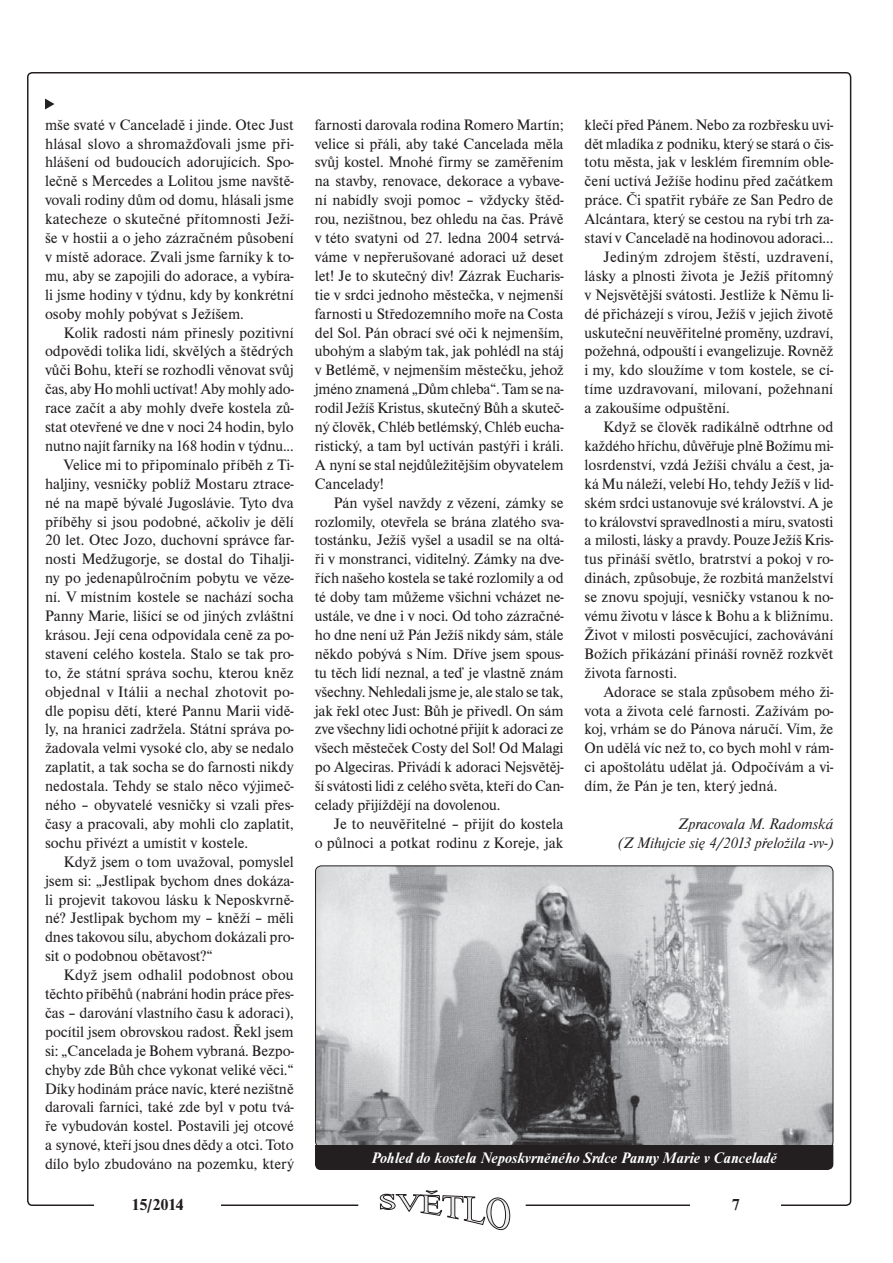
<style>
.page{position:relative;width:893px;height:1263px;background:#fff}
.page>*{position:absolute;margin:0;border:0;box-sizing:border-box;transform-origin:0 0}
.t1{font:700 16.5px "Nimbus Rom DEE";letter-spacing:-.035em;color:#231f20}
.t2{font:15.75px/18.9px "Nimbus Rom DEE";color:#231f20;text-align:justify}
.t3{font:italic 700 15.75px "Nimbus Rom DEE";color:#fff}
.t4{font:italic 15.75px/18.9px "Nimbus Rom DEE";color:#231f20;text-align:right}
</style>
<div class="page">
<svg style="left:379px;top:1190px;width:131px;height:41px"></svg>
<svg style="left:45px;top:99px;width:9px;height:11px"></svg>
<img style="left:315px;top:866px;width:518px;height:282px;border-radius:6px">
<div style="left:315px;top:1145px;width:518px;height:25px;background:#231f20"></div>
<p class="t2" style="left:45px;top:116px;width:250px">mše svaté v Canceladě i jinde. Otec Just hlásal slovo a shromažďovali jsme při&shy;hlášení od budoucích adorujících. Spo&shy;lečně s Mercedes a Lolitou jsme navště&shy;vovali rodiny dům od domu, hlásali jsme katecheze o skutečné přítomnosti Ježí&shy;še v hostii a o jeho zázračném působení v místě adorace. Zvali jsme farníky k to&shy;mu, aby se zapojili do adorace, a vybíra&shy;li jsme hodiny v týdnu, kdy by konkrétní osoby mohly pobývat s Ježíšem.</p>
<p class="t2" style="left:64px;top:324px;width:231px">Kolik radosti nám přinesly pozitivní</p>
<p class="t2" style="left:45px;top:343px;width:250px">odpovědi tolika lidí, skvělých a štědrých</p>
<p class="t2" style="left:45px;top:362px;width:250px">vůči Bohu, kteří se rozhodli věnovat svůj</p>
<p class="t2" style="left:45px;top:381px;width:250px">čas, aby Ho mohli uctívat! Aby mohly ado-</p>
<p class="t2" style="left:45px;top:400px;width:250px">race začít a aby mohly dveře kostela zů-</p>
<p class="t2" style="left:45px;top:419px;width:250px">stat otevřené ve dne v noci 24 hodin, bylo</p>
<p class="t2" style="left:45px;top:438px;width:250px">nutno najít farníky na 168 hodin v týdnu...</p>
<p class="t2" style="left:64px;top:456px;width:231px">Velice mi to připomínalo příběh z Ti-</p>
<p class="t2" style="left:45px;top:475px;width:250px">haljiny, vesničky poblíž Mostaru ztrace-</p>
<p class="t2" style="left:45px;top:494px;width:250px">né na mapě bývalé Jugoslávie. Tyto dva</p>
<p class="t2" style="left:45px;top:513px;width:250px">příběhy si jsou podobné, ačkoliv je dělí</p>
<p class="t2" style="left:45px;top:532px;width:250px">20 let. Otec Jozo, duchovní správce far-</p>
<p class="t2" style="left:45px;top:551px;width:250px">nosti Medžugorje, se dostal do Tihalji-</p>
<p class="t2" style="left:45px;top:570px;width:250px">ny po jedenapůlročním pobytu ve věze-</p>
<p class="t2" style="left:45px;top:589px;width:250px">ní. V místním kostele se nachází socha</p>
<p class="t2" style="left:45px;top:608px;width:250px">Panny Marie, lišící se od jiných zvláštní</p>
<p class="t2" style="left:45px;top:627px;width:250px">krásou. Její cena odpovídala ceně za po-</p>
<p class="t2" style="left:45px;top:645px;width:250px">stavení celého kostela. Stalo se tak pro-</p>
<p class="t2" style="left:45px;top:664px;width:250px">to, že státní správa sochu, kterou kněz</p>
<p class="t2" style="left:45px;top:683px;width:250px">objednal v Itálii a nechal zhotovit po-</p>
<p class="t2" style="left:45px;top:702px;width:250px">dle popisu dětí, které Pannu Marii vidě-</p>
<p class="t2" style="left:45px;top:721px;width:250px">ly, na hranici zadržela. Státní správa po-</p>
<p class="t2" style="left:45px;top:740px;width:250px">žadovala velmi vysoké clo, aby se nedalo</p>
<p class="t2" style="left:45px;top:759px;width:250px">zaplatit, a tak socha se do farnosti nikdy</p>
<p class="t2" style="left:45px;top:778px;width:250px">nedostala. Tehdy se stalo něco výjimeč-</p>
<p class="t2" style="left:45px;top:797px;width:250px">ného – obyvatelé vesničky si vzali přes-</p>
<p class="t2" style="left:45px;top:816px;width:250px">časy a pracovali, aby mohli clo zaplatit,</p>
<p class="t2" style="left:45px;top:834px;width:205px">sochu přivézt a umístit v kostele.</p>
<p class="t2" style="left:64px;top:853px;width:231px">Když jsem o tom uvažoval, pomyslel</p>
<p class="t2" style="left:45px;top:872px;width:250px">jsem si: „Jestlipak bychom dnes dokáza-</p>
<p class="t2" style="left:45px;top:891px;width:250px">li projevit takovou lásku k Neposkvrně-</p>
<p class="t2" style="left:45px;top:910px;width:250px">né? Jestlipak bychom my – kněží – měli</p>
<p class="t2" style="left:45px;top:929px;width:250px">dnes takovou sílu, abychom dokázali pro-</p>
<p class="t2" style="left:45px;top:948px;width:169px">sit o podobnou obětavost?“</p>
<p class="t2" style="left:64px;top:967px;width:231px">Když jsem odhalil podobnost obou</p>
<p class="t2" style="left:45px;top:986px;width:250px">těchto příběhů (nabrání hodin práce přes-</p>
<p class="t2" style="left:45px;top:1005px;width:250px">čas – darování vlastního času k adoraci),</p>
<p class="t2" style="left:45px;top:1023px;width:250px">pocítil jsem obrovskou radost. Řekl jsem</p>
<p class="t2" style="left:45px;top:1042px;width:250px">si: „Cancelada je Bohem vybraná. Bezpo-</p>
<p class="t2" style="left:45px;top:1061px;width:250px">chyby zde Bůh chce vykonat veliké věci.“</p>
<p class="t2" style="left:45px;top:1080px;width:250px">Díky hodinám práce navíc, které nezištně</p>
<p class="t2" style="left:45px;top:1099px;width:250px">darovali farníci, také zde byl v potu tvá-</p>
<p class="t2" style="left:45px;top:1118px;width:250px">ře vybudován kostel. Postavili jej otcové</p>
<p class="t2" style="left:45px;top:1137px;width:250px">a synové, kteří jsou dnes dědy a otci. Toto</p>
<p class="t2" style="left:45px;top:1156px;width:250px">dílo bylo zbudováno na pozemku, který</p>
<p class="t2" style="left:315px;top:116px;width:250px">farnosti darovala rodina Romero Martín; velice si přáli, aby také Cancelada měla svůj kostel. Mnohé firmy se zaměřením na stavby, renovace, dekorace a vybave&shy;ní nabídly svoji pomoc – vždycky štěd&shy;rou, nezištnou, bez ohledu na čas. Právě v této svatyni od 27. ledna 2004 setrvá&shy;váme v nepřerušované adoraci už deset let! Je to skutečný div! Zázrak Eucharis&shy;tie v srdci jednoho městečka, v nejmenší farnosti u Středozemního moře na Costa del Sol. Pán obrací své oči k nejmenším, ubohým a slabým tak, jak pohlédl na stáj v Betlémě, v nejmenším městečku, jehož jméno znamená „Dům chleba“. Tam se na&shy;rodil Ježíš Kristus, skutečný Bůh a skuteč&shy;ný člověk, Chléb betlémský, Chléb eucha&shy;ristický, a tam byl uctíván pastýři i králi.<br>A nyní se stal nejdůležitějším obyvatelem Cancelady!</p>
<p class="t2" style="left:315px;top:494px;width:250px;text-indent:19px">Pán vyšel navždy z vězení, zámky se rozlomily, otevřela se brána zlatého sva&shy;tostánku, Ježíš vyšel a usadil se na oltá&shy;ři v monstranci, viditelný. Zámky na dve&shy;řích našeho kostela se také rozlomily a od té doby tam můžeme všichni vcházet ne&shy;ustále, ve dne i v noci. Od toho zázračné&shy;ho dne není už Pán Ježíš nikdy sám, stále někdo pobývá s Ním. Dříve jsem spous&shy;tu těch lidí neznal, a teď je vlastně znám všechny. Nehledali jsme je, ale stalo se tak, jak řekl otec Just: Bůh je přivedl. On sám zve všechny lidi ochotné přijít k adoraci ze všech městeček Costy del Sol! Od Malagi po Algeciras. Přivádí k adoraci Nejsvětěj&shy;ší svátosti lidi z celého světa, kteří do Can&shy;celady přijíždějí na dovolenou.</p>
<p class="t2" style="left:315px;top:816px;width:250px;text-align:right">Je to neuvěřitelné – přijít do kostela<br>o půlnoci a potkat rodinu z Koreje, jak</p>
<p class="t2" style="left:584px;top:116px;width:250px">klečí před Pánem. Nebo za rozbřesku uvi-</p>
<p class="t2" style="left:584px;top:135px;width:250px">dět mladíka z podniku, který se stará o čis-</p>
<p class="t2" style="left:584px;top:154px;width:250px">totu města, jak v lesklém firemním oble-</p>
<p class="t2" style="left:584px;top:173px;width:250px">čení uctívá Ježíše hodinu před začátkem</p>
<p class="t2" style="left:584px;top:192px;width:250px">práce. Či spatřit rybáře ze San Pedro de</p>
<p class="t2" style="left:584px;top:211px;width:250px">Alcántara, který se cestou na rybí trh za-</p>
<p class="t2" style="left:584px;top:230px;width:250px">staví v Canceladě na hodinovou adoraci...</p>
<p class="t2" style="left:603px;top:249px;width:231px">Jediným zdrojem štěstí, uzdravení,</p>
<p class="t2" style="left:584px;top:267px;width:250px">lásky a plnosti života je Ježíš přítomný</p>
<p class="t2" style="left:584px;top:286px;width:250px">v Nejsvětější svátosti. Jestliže k Němu li-</p>
<p class="t2" style="left:584px;top:305px;width:250px">dé přicházejí s vírou, Ježíš v jejich životě</p>
<p class="t2" style="left:584px;top:324px;width:250px">uskuteční neuvěřitelné proměny, uzdraví,</p>
<p class="t2" style="left:584px;top:343px;width:250px">požehná, odpouští i evangelizuje. Rovněž</p>
<p class="t2" style="left:584px;top:362px;width:250px">i my, kdo sloužíme v tom kostele, se cí-</p>
<p class="t2" style="left:584px;top:381px;width:250px">tíme uzdravovaní, milovaní, požehnaní</p>
<p class="t2" style="left:584px;top:400px;width:147px">a zakoušíme odpuštění.</p>
<p class="t2" style="left:603px;top:419px;width:231px">Když se člověk radikálně odtrhne od</p>
<p class="t2" style="left:584px;top:438px;width:250px">kaž dého hříchu, důvěřuje plně Božímu mi-</p>
<p class="t2" style="left:584px;top:456px;width:250px">losrdenství, vzdá Ježíši chválu a čest, ja-</p>
<p class="t2" style="left:584px;top:475px;width:250px">ká Mu náleží, velebí Ho, tehdy Ježíš v lid-</p>
<p class="t2" style="left:584px;top:494px;width:250px">ském srdci ustanovuje své království. A je</p>
<p class="t2" style="left:584px;top:513px;width:250px">to království spravedlnosti a míru, svatosti</p>
<p class="t2" style="left:584px;top:532px;width:250px">a milosti, lásky a pravdy. Pouze Ježíš Kris-</p>
<p class="t2" style="left:584px;top:551px;width:250px">tus přináší světlo, bratrství a pokoj v ro-</p>
<p class="t2" style="left:584px;top:570px;width:250px">dinách, způsobuje, že rozbitá manželství</p>
<p class="t2" style="left:584px;top:589px;width:250px">se znovu spojují, vesničky vstanou k no-</p>
<p class="t2" style="left:584px;top:608px;width:250px">vému životu v lásce k Bohu a k bližnímu.</p>
<p class="t2" style="left:584px;top:627px;width:250px">Život v milosti posvěcující, zachovávání</p>
<p class="t2" style="left:584px;top:645px;width:250px">Božích přikázání přináší rovněž rozkvět</p>
<p class="t2" style="left:584px;top:664px;width:94px">života farnosti.</p>
<p class="t2" style="left:603px;top:683px;width:231px">Adorace se stala způsobem mého ži-</p>
<p class="t2" style="left:584px;top:702px;width:250px">vota a života celé farnosti. Zažívám po-</p>
<p class="t2" style="left:584px;top:721px;width:250px">koj, vrhám se do Pánova náručí. Vím, že</p>
<p class="t2" style="left:584px;top:740px;width:250px">On udělá víc než to, co bych mohl v rám-</p>
<p class="t2" style="left:584px;top:759px;width:250px">ci apoštolátu udělat já. Odpočívám a vi-</p>
<p class="t2" style="left:584px;top:778px;width:194px">dím, že Pán je ten, který jedná.</p>
<p class="t4" style="left:618px;top:816px;width:217px">Zpracovala M. Radomská<br>(Z Miłujcie się 4/2013 přeložila -vv-)</p>
<p class="t3" style="left:371px;top:1151px;width:407px">Pohled do kostela Neposkvrněného Srdce Panny Marie v Canceladě</p>
<p class="t1" style="left:131px;top:1198px;width:54px">15/2014</p>
<p class="t1" style="left:731px;top:1198px;width:10px">7</p>
</div>
